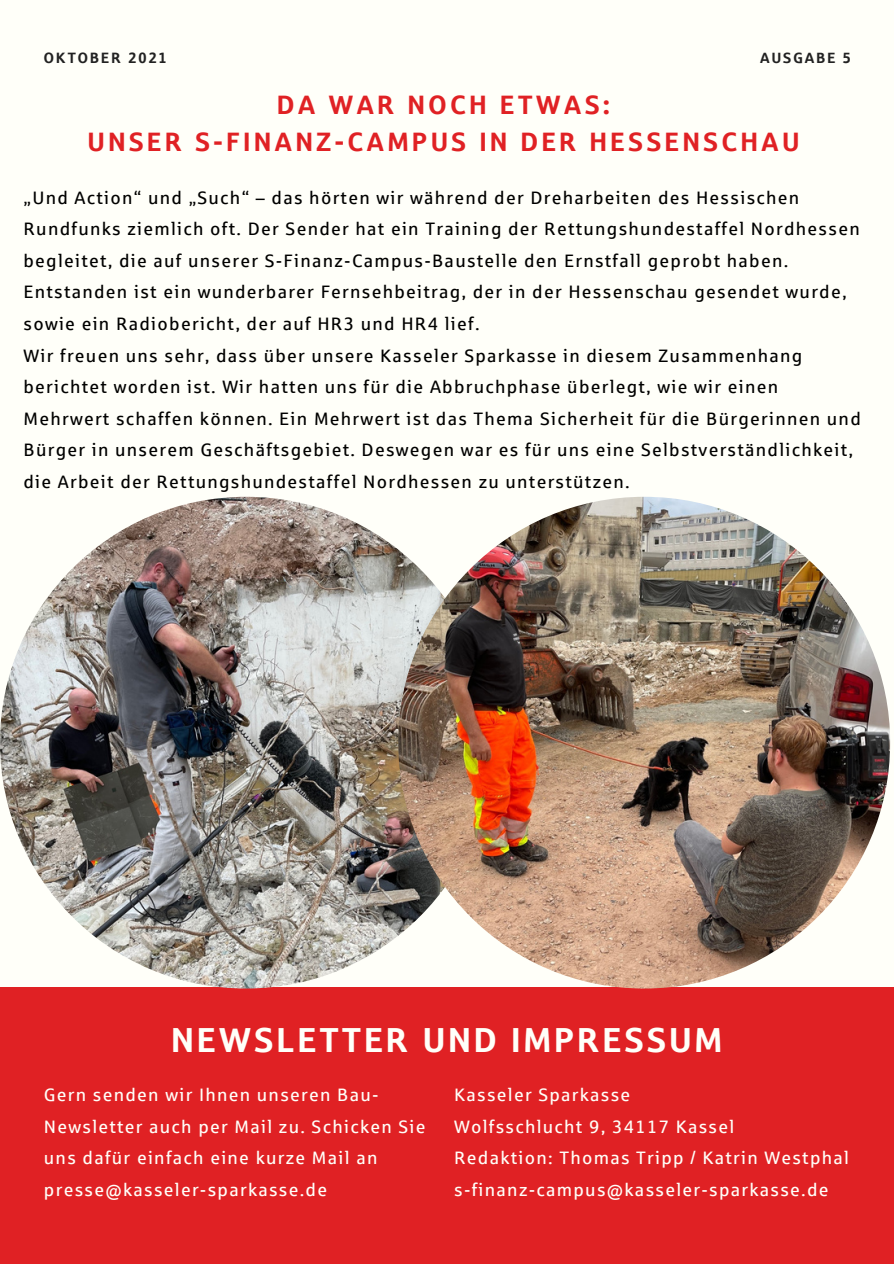
<style>
.page{position:relative;width:894px;height:1264px;background:#fff}
.page>*{position:absolute;margin:0;border:0;box-sizing:border-box;transform-origin:0 0}
.t1{font:34.8px "Sparkasse Head";letter-spacing:.1em;color:#fffff9}
.t2{font:26.7px "Sparkasse Head";letter-spacing:.14em;color:#e02124}
.t3{font:18px/31.5px "Sparkasse Rg";letter-spacing:.07em;color:#000}
.t4{font:18px/31.5px "Sparkasse Rg";letter-spacing:.07em;color:#fffff9}
.t5{font:15px "Sparkasse Head";letter-spacing:.14em;color:#222}
.t6{font:14.85px "Sparkasse Head";letter-spacing:.14em;color:#222}
</style>
<div class="page">
<div style="left:0;top:0;width:893px;height:1263px;background:#fffff9"></div>
<div style="left:0;top:987px;width:893px;height:276px;background:#e02124"></div>
<img style="left:0;top:497px;width:492px;height:491px;border-radius:50%">
<img style="left:398px;top:497px;width:491px;height:491px;border-radius:50%">
<p class="t5" style="left:44px;top:50px;width:124px">OKTOBER 2021</p>
<p class="t6" style="left:759px;top:50px;width:92px">AUSGABE 5</p>
<p class="t2" style="left:277px;top:90px;width:334px">DA WAR NOCH ETWAS:</p>
<p class="t2" style="left:88px;top:127px;width:712px">UNSER S-FINANZ-CAMPUS IN DER HESSENSCHAU</p>
<p class="t3" style="left:24px;top:182px;width:837px">„Und Action“ und „Such“ – das hörten wir während der Dreharbeiten des Hessischen Rundfunks ziemlich oft. Der Sender hat ein Training der Rettungshundestaffel Nordhessen begleitet, die auf unserer S-Finanz-Campus-Baustelle den Ernstfall geprobt haben.<br>Entstanden ist ein wunderbarer Fernsehbeitrag, der in der Hessenschau gesendet wurde, sowie ein Radiobericht, der auf HR3 und HR4 lief.</p>
<p class="t3" style="left:24px;top:340px;width:838px">Wir freuen uns sehr, dass über unsere Kasseler Sparkasse in diesem Zusammenhang berichtet worden ist. Wir hatten uns für die Abbruchphase überlegt, wie wir einen Mehrwert schaffen können. Ein Mehrwert ist das Thema Sicherheit für die Bürgerinnen und Bürger in unserem Geschäftsgebiet. Deswegen war es für uns eine Selbstverständlichkeit, die Arbeit der Rettungshundestaffel Nordhessen zu unterstützen.</p>
<p class="t1" style="left:171px;top:1020px;width:552px">NEWSLETTER UND IMPRESSUM</p>
<p class="t4" style="left:44px;top:1079px;width:383px">Gern senden wir Ihnen unseren Bau-Newsletter auch per Mail zu. Schicken Sie uns dafür einfach eine kurze Mail an presse@kasseler-sparkasse.de</p>
<p class="t4" style="left:454px;top:1079px;width:178px">Kasseler Sparkasse</p>
<p class="t4" style="left:454px;top:1110px;width:281px">Wolfsschlucht 9, 34117 Kassel</p>
<p class="t4" style="left:454px;top:1142px;width:396px">Redaktion: Thomas Tripp / Katrin Westphal</p>
<p class="t4" style="left:454px;top:1174px;width:376px">s-finanz-campus@kasseler-sparkasse.de</p>
</div>
